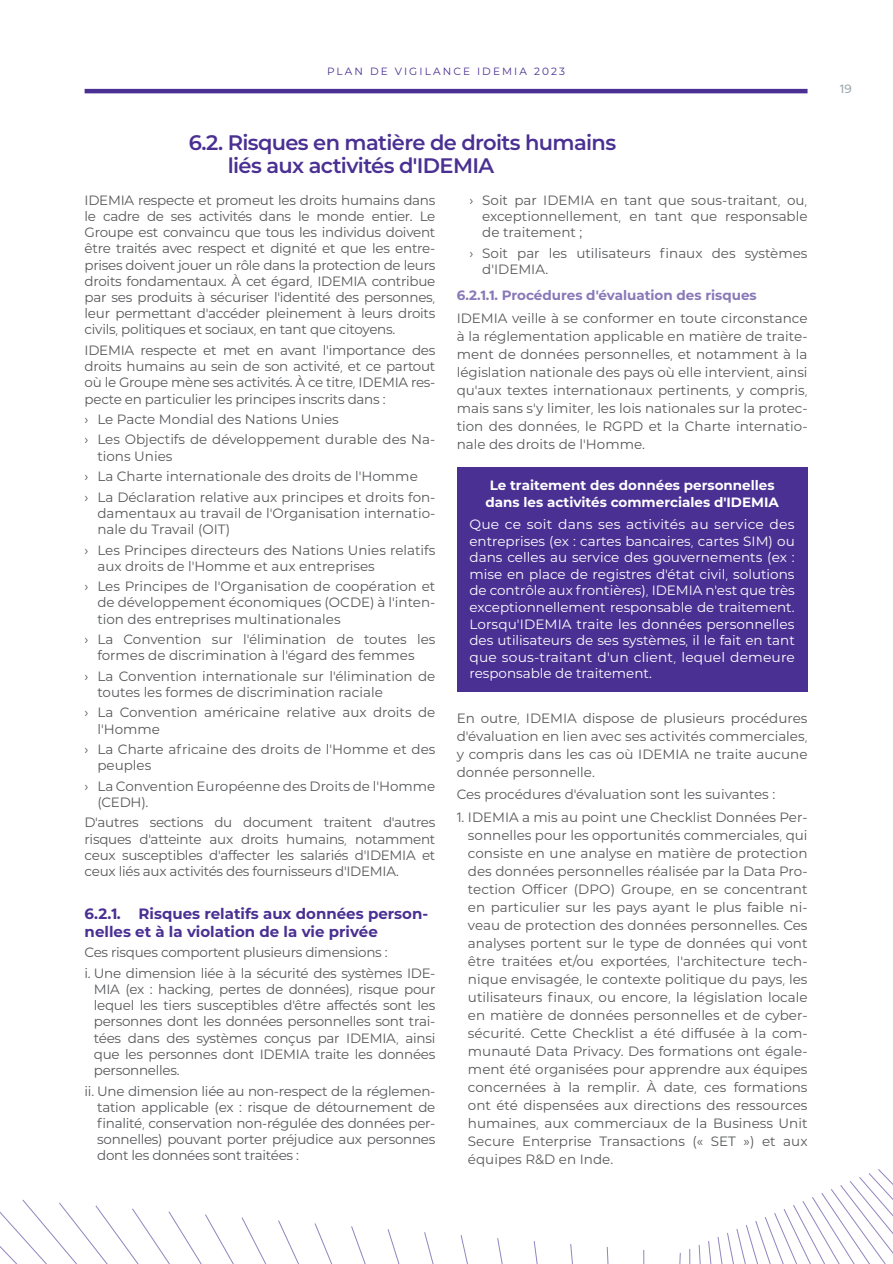
<style>
.page{position:relative;width:893px;height:1264px;background:#fff}
.page>*{position:absolute;margin:0;border:0;box-sizing:border-box;transform-origin:0 0}
.t1{font:600 21px/22.5px "IDEMIA";letter-spacing:-.03em;color:#4a3093}
.t2{font:700 15px/18px "IDEMIA";color:#4a3093}
.t3{font:13.5px/16.2px "IDEMIA";color:#57585a;text-align:justify}
.t4{font:13.5px/16.5px "IDEMIA";color:#fff;text-align:justify}
.t5{font:13.5px/20.4px "IDEMIA";letter-spacing:-.02em;color:#57585a}
.t6{font:700 13.5px/16.5px "IDEMIA";color:#fff;text-align:center}
.t7{font:700 13.5px "IDEMIA";color:#8879b8}
.t8{font:500 12px "IDEMIA";color:#9fa9ae}
.t9{font:10.5px "IDEMIA";letter-spacing:.2em;color:#4a3093}
</style>
<div class="page">
<svg style="left:0;top:1169px;width:893px;height:94px"></svg>
<hr style="left:85px;top:89px;width:722px;height:4px;background:#4a3093">
<div style="left:457px;top:467px;width:350px;height:224px;background:#4a3093"></div>
<p class="t9" style="left:327px;top:64px;width:240px">PLAN DE VIGILANCE IDEMIA 2023</p>
<h1 class="t1" style="left:228px;top:131px;width:390px;text-indent:-39px">6.2. Risques en matière de droits humains liés aux activités d’IDEMIA</h1>
<p class="t3" style="left:85px;top:191px;width:352px">IDEMIA respecte et promeut les droits humains dans le cadre de ses activités dans le monde entier. Le Groupe est convaincu que tous les individus doivent être traités avec respect et dignité et que les entre&shy;prises doivent jouer un rôle dans la protection de leurs droits fondamentaux. À cet égard, IDEMIA contribue par ses produits à sécuriser l’identité des personnes, leur permettant d’accéder pleinement à leurs droits civils, politiques et sociaux, en tant que citoyens.</p>
<p class="t3" style="left:85px;top:341px;width:352px">IDEMIA respecte et met en avant l’importance des droits humains au sein de son activité, et ce partout où le Groupe mène ses activités. À ce titre, IDEMIA res&shy;pecte en particulier les principes inscrits dans :</p>
<p class="t3" style="left:85px;top:408px;width:352px;line-height:20.4px">› Le Pacte Mondial des Nations Unies<br>› Les Objectifs de développement durable des Na-</p>
<p class="t3" style="left:85px;top:445px;width:352px;line-height:20.4px;text-align:left;text-indent:13px">tions Unies<br>› La Charte internationale des droits de l’Homme<br>› La Déclaration relative aux principes et droits fon-</p>
<p class="t3" style="left:97px;top:504px;width:340px">damentaux au travail de l’Organisation internatio&shy;nale du Travail (OIT)</p>
<p class="t3" style="left:97px;top:541px;width:340px;text-indent:-13px">› Les Principes directeurs des Nations Unies relatifs aux droits de l’Homme et aux entreprises</p>
<p class="t3" style="left:97px;top:577px;width:340px;text-indent:-13px">› Les Principes de l’Organisation de coopération et de développement économiques (OCDE) à l’inten&shy;tion des entreprises multinationales</p>
<p class="t3" style="left:85px;top:630px;width:352px;text-align:center">› La Convention sur l’élimination de toutes les formes de discrimination à l’égard des femmes</p>
<p class="t3" style="left:97px;top:667px;width:340px;text-indent:-13px">› La Convention internationale sur l’élimination de toutes les formes de discrimination raciale</p>
<p class="t3" style="left:97px;top:704px;width:340px;text-indent:-13px">› La Convention américaine relative aux droits de l’Homme</p>
<p class="t3" style="left:97px;top:740px;width:340px;text-indent:-13px">› La Charte africaine des droits de l’Homme et des peuples</p>
<p class="t3" style="left:97px;top:777px;width:340px;text-indent:-13px">› La Convention Européenne des Droits de l’Homme (CEDH).</p>
<p class="t3" style="left:85px;top:814px;width:352px">D’autres sections du document traitent d’autres risques d’atteinte aux droits humains, notamment ceux susceptibles d’affecter les salariés d’IDEMIA et ceux liés aux activités des fournisseurs d’IDEMIA.</p>
<p class="t2" style="left:85px;top:903px;width:345px">6.2.1. Risques relatifs aux données person&shy;nelles et à la violation de la vie privée</p>
<p class="t5" style="left:85px;top:941px;width:352px">Ces risques comportent plusieurs dimensions :<br>i. Une dimension liée à la sécurité des systèmes IDE-</p>
<p class="t3" style="left:94px;top:980px;width:343px">MIA (ex : hacking, pertes de données), risque pour lequel les tiers susceptibles d’être affectés sont les personnes dont les données personnelles sont trai&shy;tées dans des systèmes conçus par IDEMIA, ainsi que les personnes dont IDEMIA traite les données personnelles.</p>
<p class="t3" style="left:97px;top:1081px;width:340px;text-indent:-13px">ii. Une dimension liée au non-respect de la réglemen&shy;tation applicable (ex : risque de détournement de finalité, conservation non-régulée des données per&shy;sonnelles) pouvant porter préjudice aux personnes dont les données sont traitées :</p>
<p class="t3" style="left:482px;top:191px;width:327px;text-indent:-13px">› Soit par IDEMIA en tant que sous-traitant, ou, exceptionnellement, en tant que responsable de traitement ;</p>
<p class="t3" style="left:482px;top:244px;width:327px;text-indent:-13px">› Soit par les utilisateurs finaux des systèmes d’IDEMIA.</p>
<p class="t7" style="left:457px;top:286px;width:301px">6.2.1.1. Procédures d’évaluation des risques</p>
<p class="t3" style="left:457px;top:308px;width:352px;line-height:18px">IDEMIA veille à se conformer en toute circonstance à la réglementation applicable en matière de traite&shy;ment de données personnelles, et notamment à la législation nationale des pays où elle intervient, ainsi qu’aux textes internationaux pertinents, y compris, mais sans s’y limiter, les lois nationales sur la protec&shy;tion des données, le RGPD et la Charte internatio&shy;nale des droits de l’Homme.</p>
<p class="t6" style="left:485px;top:476px;width:295px">Le traitement des données personnelles dans les activités commerciales d’IDEMIA</p>
<p class="t4" style="left:469px;top:516px;width:327px">Que ce soit dans ses activités au service des entreprises (ex : cartes bancaires, cartes SIM) ou dans celles au service des gouvernements (ex : mise en place de registres d’état civil, solutions de contrôle aux frontières), IDEMIA n’est que très exceptionnellement responsable de traitement.<br>Lorsqu’IDEMIA traite les données personnelles des utilisateurs de ses systèmes, il le fait en tant que sous-traitant d’un client, lequel demeure responsable de traitement.</p>
<p class="t3" style="left:457px;top:708px;width:352px;line-height:18px">En outre, IDEMIA dispose de plusieurs procédures d’évaluation en lien avec ses activités commerciales, y compris dans les cas où IDEMIA ne traite aucune donnée personnelle.</p>
<p class="t3" style="left:457px;top:786px;width:320px">Ces procédures d’évaluation sont les suivantes :</p>
<p class="t3" style="left:468px;top:807px;width:341px;line-height:18px;text-indent:-11px">1. IDEMIA a mis au point une Checklist Données Per&shy;sonnelles pour les opportunités commerciales, qui consiste en une analyse en matière de protection des données personnelles réalisée par la Data Pro&shy;tection Officer (DPO) Groupe, en se concentrant en particulier sur les pays ayant le plus faible ni&shy;veau de protection des données personnelles. Ces analyses portent sur le type de données qui vont être traitées et/ou exportées, l’architecture tech&shy;nique envisagée, le contexte politique du pays, les utilisateurs finaux, ou encore, la législation locale en matière de données personnelles et de cyber&shy;sécurité. Cette Checklist a été diffusée à la com&shy;munauté Data Privacy. Des formations ont égale&shy;ment été organisées pour apprendre aux équipes concernées à la remplir. À date, ces formations ont été dispensées aux directions des ressources humaines, aux commerciaux de la Business Unit Secure Enterprise Transactions (« SET ») et aux équipes R&amp;D en Inde.</p>
<p class="t8" style="left:840px;top:81px;width:13px">19</p>
</div>
